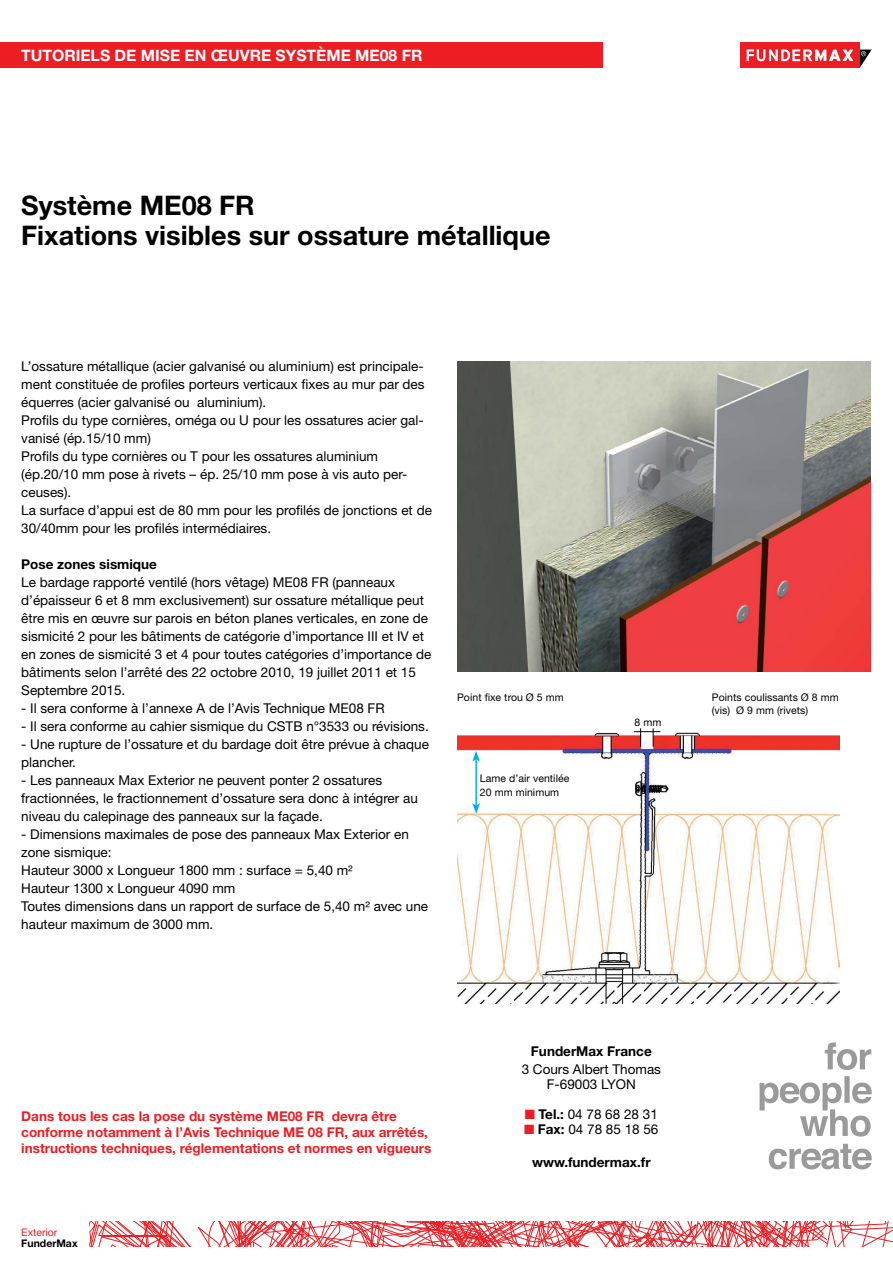
<style>
.page{position:relative;width:893px;height:1263px;background:#fff}
.page>*{position:absolute;margin:0;border:0;box-sizing:border-box;transform-origin:0 0}
.t1{font:700 27px/30px "Helvetica Neue LT Pro";color:#000}
.t2{font:700 15.75px "Helvetica Neue LT Pro";color:#fff}
.t3{font:13.5px/18px "Helvetica Neue LT Pro";color:#000}
.t4{font:700 13.5px/16.2px "Helvetica Neue LT Pro";color:#ed1d24}
.t5{font:700 13.5px "Helvetica Neue LT Pro";color:#000}
.t6{font:10.5px/13.5px "Helvetica Neue LT Pro";letter-spacing:.005em;color:#000}
.t7{font:700 10.5px "Helvetica Neue LT Pro";color:#000}
.t8{font:10.5px "Helvetica Neue LT Pro";color:#ed1d24}
.s1{color:#ed1d24}
.s2{font-weight:700}
</style>
<div class="page">
<div style="left:740px;top:43px;width:119px;height:25px;background:#ed1d24"></div>
<svg style="left:746px;top:49px;width:125px;height:19px"></svg>
<div style="left:0;top:43px;width:602px;height:25px;background:#ed1d24"></div>
<svg style="left:89px;top:1221px;width:804px;height:26px"></svg>
<svg style="left:769px;top:1144px;width:103px;height:25px"></svg>
<svg style="left:759px;top:1076px;width:113px;height:60px"></svg>
<svg style="left:825px;top:1042px;width:46px;height:28px"></svg>
<img style="left:457px;top:361px;width:413px;height:311px">
<img style="left:457px;top:731px;width:383px;height:272px">
<div style="left:480px;top:775px;width:90px;height:31px;background:#fff"></div>
<div style="left:642px;top:732px;width:17px;height:31px;background:#000;opacity:.5"></div>
<div style="left:638px;top:734px;width:39px;height:17px;background:#000;opacity:.5"></div>
<div style="left:655px;top:732px;width:17px;height:31px;background:#000;opacity:.5"></div>
<svg style="left:634px;top:728px;width:26px;height:19px"></svg>
<hr style="left:475px;top:759px;width:2px;height:46px;background:#00aeef">
<svg style="left:472px;top:751px;width:8px;height:10px"></svg>
<svg style="left:472px;top:803px;width:8px;height:11px"></svg>
<p class="t2" style="left:21px;top:45px;width:401px">tutoriels de mise en œuvre système me08 FR</p>
<h1 class="t1" style="left:21px;top:189px;width:531px">Système ME08 FR<br>Fixations visibles sur ossature métallique</h1>
<p class="t3" style="left:21px;top:357px;width:412px">L’ossature métallique (acier galvanisé ou aluminium) est principale&shy;ment constituée de profiles porteurs verticaux fixes au mur par des équerres (acier galvanisé ou aluminium).<br>Profils du type cornières, oméga ou U pour les ossatures acier gal&shy;vanisé (ép.15/10 mm)<br>Profils du type cornières ou T pour les ossatures aluminium (ép.20/10 mm pose à rivets – ép. 25/10 mm pose à vis auto per&shy;ceuses).<br>La surface d’appui est de 80 mm pour les profilés de jonctions et de 30/40mm pour les profilés intermédiaires.</p>
<p class="t5" style="left:21px;top:556px;width:137px">Pose zones sismique</p>
<p class="t3" style="left:21px;top:573px;width:412px">Le bardage rapporté ventilé (hors vêtage) ME08 FR (panneaux d’épaisseur 6 et 8 mm exclusivement) sur ossature métallique peut être mis en œuvre sur parois en béton planes verticales, en zone de sismicité 2 pour les bâtiments de catégorie d’importance III et IV et en zones de sismicité 3 et 4 pour toutes catégories d’importance de bâtiments selon l’arrêté des 22 octobre 2010, 19 juillet 2011 et 15<br>Septembre 2015.</p>
<p class="t3" style="left:21px;top:699px;width:365px">- Il sera conforme à l’annexe A de l’Avis Technique ME08 FR</p>
<p class="t3" style="left:21px;top:717px;width:409px">- Il sera conforme au cahier sismique du CSTB n°3533 ou révisions.</p>
<p class="t3" style="left:21px;top:735px;width:409px">- Une rupture de l’ossature et du bardage doit être prévue à chaque plancher.</p>
<p class="t3" style="left:21px;top:771px;width:398px">- Les panneaux Max Exterior ne peuvent ponter 2 ossatures fractionnées, le fractionnement d’ossature sera donc à intégrer au niveau du calepinage des panneaux sur la façade.</p>
<p class="t3" style="left:21px;top:825px;width:408px">- Dimensions maximales de pose des panneaux Max Exterior en zone sismique:<br>Hauteur 3000 x Longueur 1800 mm : surface = 5,40 m²<br>Hauteur 1300 x Longueur 4090 mm<br>Toutes dimensions dans un rapport de surface de 5,40 m² avec une hauteur maximum de 3000 mm.</p>
<p class="t6" style="left:457px;top:690px;width:108px">Point fixe trou Ø 5 mm</p>
<p class="t6" style="left:480px;top:771px;width:91px">Lame d’air ventilée<br>20 mm minimum</p>
<p class="t6" style="left:634px;top:715px;width:28px">8 mm</p>
<p class="t4" style="left:21px;top:1107px;width:411px">Dans tous les cas la pose du système ME08 FR devra être conforme notamment à l’Avis Technique ME 08 FR, aux arrêtés, instructions techniques, réglementations et normes en vigueurs</p>
<p class="t8" style="left:21px;top:1226px;width:38px">Exterior</p>
<p class="t7" style="left:21px;top:1236px;width:58px">FunderMax</p>
<p class="t5" style="left:531px;top:1042px;width:122px">FunderMax France</p>
<p class="t3" style="left:522px;top:1061px;width:141px;line-height:15px;text-align:center">3 Cours Albert Thomas<br>F-69003 LYON</p>
<p class="t3" style="left:525px;top:1104px;width:134px"><span class="s1">■</span> <span class="s2">Tel.:</span> 04 78 68 28 31</p>
<p class="t3" style="left:524px;top:1119px;width:136px"><span class="s1">■</span> <span class="s2">Fax:</span> 04 78 85 18 56</p>
<p class="t5" style="left:532px;top:1153px;width:120px">www.fundermax.fr</p>
<p class="t6" style="left:712px;top:690px;width:128px">Points coulissants Ø 8 mm (vis) Ø 9 mm (rivets)</p>
</div>
